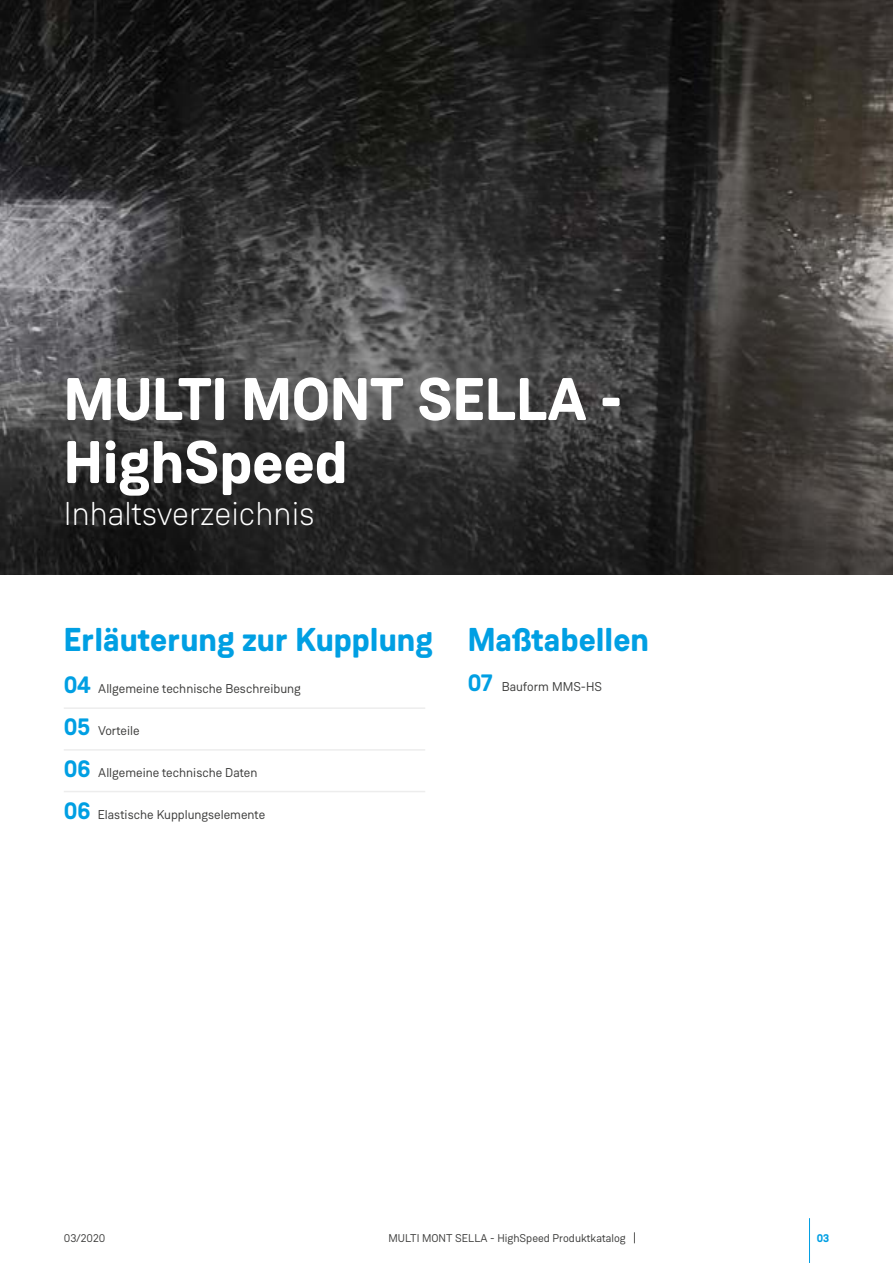
<style>
.page{position:relative;width:893px;height:1263px;background:#fff}
.page>*{position:absolute;margin:0;border:0;box-sizing:border-box;transform-origin:0 0}
.t1{font:700 60px/63px "Weissenhof Grotesk";color:#fff}
.t2{font:700 33px "Weissenhof Grotesk";color:#009fe3}
.t3{font:300 33px "Weissenhof Grotesk";color:#fff}
.t4{font:12.75px "Weissenhof Grotesk";color:#3c3c3b}
.t5{font:11.25px "Weissenhof Grotesk";color:#3c3c3b}
.t6{font:700 11.25px "Weissenhof Grotesk";color:#009fe3}
.s1{font-weight:700;font-size:24px;color:#009fe3}
</style>
<div class="page">
<hr style="left:809px;top:1218px;width:1px;height:45px;background:#009fe3">
<img style="left:0;top:0;width:893px;height:574px">
<hr style="left:64px;top:707px;width:361px;height:2px;background:#ededed">
<hr style="left:64px;top:749px;width:361px;height:2px;background:#ededed">
<hr style="left:64px;top:791px;width:361px;height:1px;background:#ededed">
<h1 class="t1" style="left:64px;top:369px;width:559px">MULTI MONT SELLA -<br>HighSpeed</h1>
<h2 class="t3" style="left:64px;top:494px;width:252px">Inhaltsverzeichnis</h2>
<h2 class="t2" style="left:64px;top:619px;width:587px">Erläuterung zur Kupplung Maßtabellen</h2>
<p class="t4" style="left:64px;top:681px;width:239px"><span class="s1">04</span> Allgemeine technische Beschreibung</p>
<p class="t4" style="left:64px;top:723px;width:77px"><span class="s1">05</span> Vorteile</p>
<p class="t4" style="left:64px;top:765px;width:195px"><span class="s1">06</span> Allgemeine technische Daten</p>
<p class="t4" style="left:64px;top:807px;width:203px"><span class="s1">06</span> Elastische Kupplungselemente</p>
<p class="t4" style="left:468px;top:679px;width:136px"><span class="s1">07</span> Bauform MMS-HS</p>
<p class="t5" style="left:64px;top:1231px;width:43px">03/2020</p>
<p class="t5" style="left:389px;top:1231px;width:239px">MULTI MONT SELLA - HighSpeed Produktkatalog</p>
<p class="t6" style="left:817px;top:1231px;width:14px">03</p>
</div>
